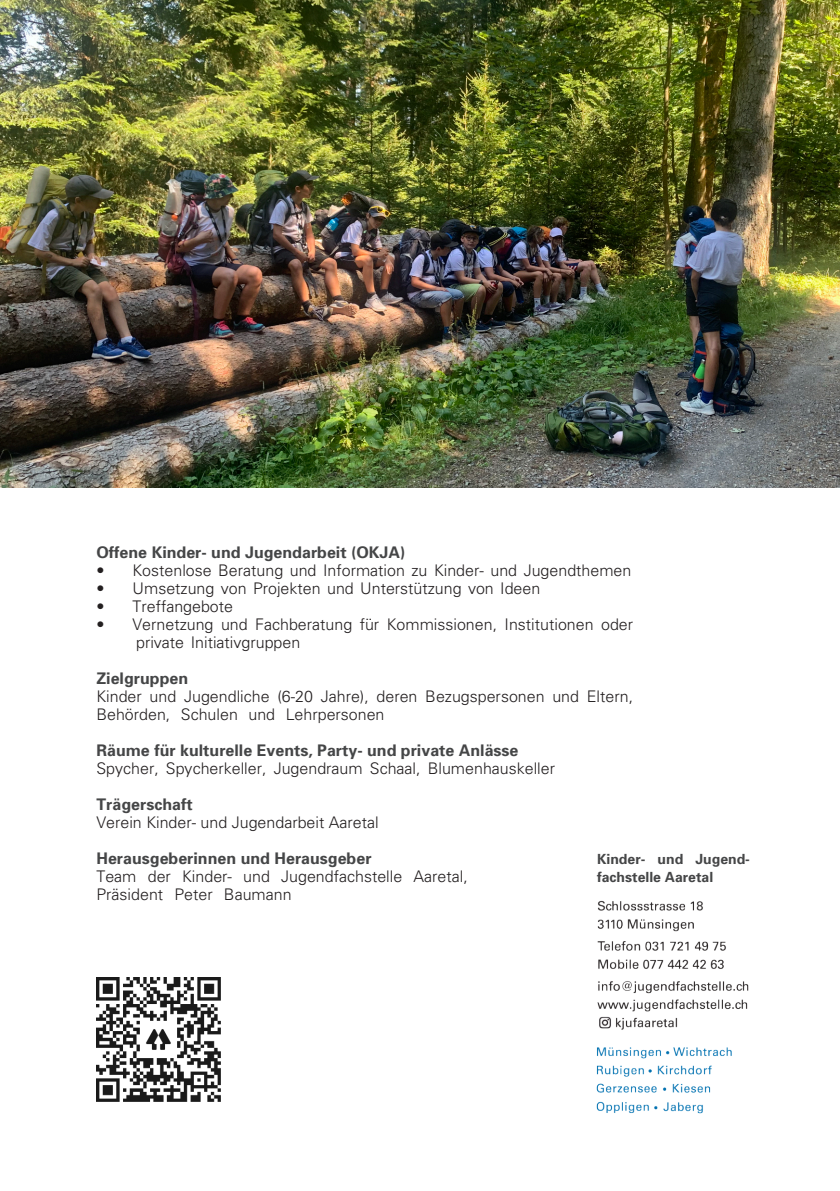
<style>
.page{position:relative;width:840px;height:1191px;background:#fff}
.page>*{position:absolute;margin:0;border:0;box-sizing:border-box;transform-origin:0 0}
.t1{font:300 16px/18px "Univers";color:#231f20}
.t2{font:700 16px "Univers";color:#454647}
.t3{font:700 14px/18px "Univers";color:#454647}
.s1{font-family:"Lucida Grande";font-weight:400}
</style>
<div class="page">
<img style="left:596px;top:900px;width:152px;height:213px">
<img style="left:0;top:0;width:839px;height:487px">
<img style="left:96px;top:977px;width:124px;height:124px">
<p class="t2" style="left:96px;top:546px;width:310px">Offene Kinder- und Jugendarbeit (OKJA)</p>
<p class="t1" style="left:96px;top:563px;width:536px">• Kostenlose Beratung und Information zu Kinder- und Jugendthemen</p>
<p class="t1" style="left:96px;top:581px;width:445px">• Umsetzung von Projekten und Unterstu<span class="s1">̈</span>tzung von Ideen</p>
<p class="t1" style="left:96px;top:599px;width:138px">• Treffangebote</p>
<p class="t1" style="left:136px;top:617px;width:498px;text-indent:-40px">• Vernetzung und Fachberatung fu<span class="s1">̈</span>r Kommissionen, Institutionen oder private Initiativgruppen</p>
<p class="t2" style="left:96px;top:672px;width:93px">Zielgruppen</p>
<p class="t1" style="left:96px;top:689px;width:538px">Kinder und Jugendliche (6-20 Jahre), deren Bezugspersonen und Eltern,<br>Behörden, Schulen und Lehrpersonen</p>
<p class="t2" style="left:96px;top:744px;width:423px">Räume für kulturelle Events, Party- und private Anlässe</p>
<p class="t1" style="left:96px;top:761px;width:460px">Spycher, Spycherkeller, Jugendraum Schaal, Blumenhauskeller</p>
<p class="t2" style="left:96px;top:798px;width:98px">Trägerschaft</p>
<p class="t1" style="left:96px;top:815px;width:283px">Verein Kinder- und Jugendarbeit Aaretal</p>
<p class="t2" style="left:96px;top:852px;width:276px">Herausgeberinnen und Herausgeber</p>
<p class="t1" style="left:96px;top:869px;width:372px">Team der Kinder- und Jugendfachstelle Aaretal,<br>Präsident Peter Baumann</p>
<p class="t3" style="left:597px;top:851px;width:154px">Kinder- und Jugend&shy;fachstelle Aaretal</p>
</div>
